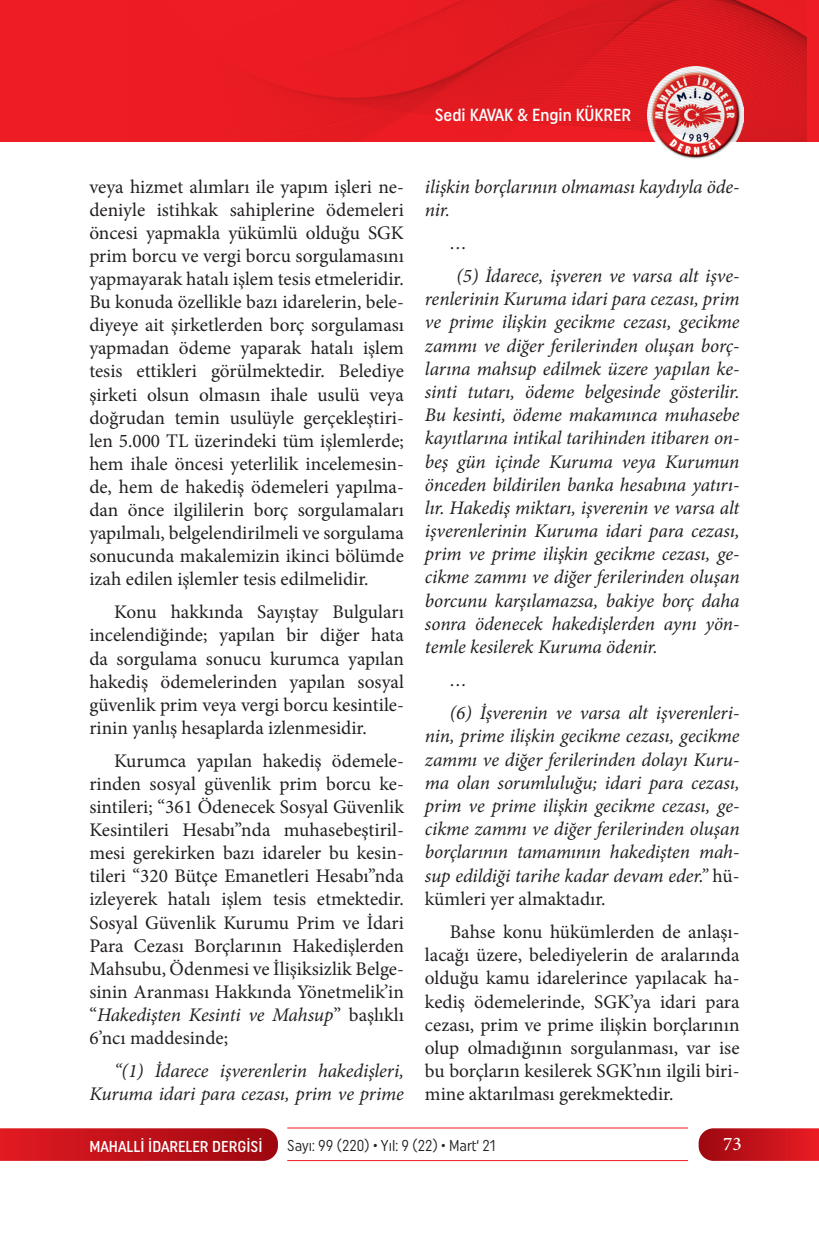
<style>
.page{position:relative;width:819px;height:1241px;background:#fff}
.page>*{position:absolute;margin:0;border:0;box-sizing:border-box;transform-origin:0 0}
.t1{font:19.25px/23.1px "Minion Pro";color:#231f20;text-align:justify}
.t2{font:italic 19.25px/23.1px "Minion Pro";letter-spacing:-.005em;color:#231f20}
.t3{font:500 19.25px "Minion Pro";color:#fff}
.t4{font:500 17.5px "Uniform Condensed";color:#fff}
.t5{font:15.75px "Uniform Condensed";color:#231f20;scale:.95 1}
.t6{font:500 15.75px "Uniform Condensed";color:#fff}
.s1{font-style:italic}
.s2{font-style:normal}
</style>
<div class="page">
<svg style="left:0;top:1128px;width:278px;height:32px;background:#c1151c"></svg>
<svg style="left:698px;top:1128px;width:121px;height:32px;background:#c61a22"></svg>
<hr style="left:287px;top:1127px;width:401px;height:1px;background:#ee1d23">
<hr style="left:287px;top:1159px;width:401px;height:1px;background:#ee1d23">
<div style="left:0;top:0;width:819px;height:141px;background:#ee1d23"></div>
<img style="left:647px;top:141px;width:96px;height:18px">
<img style="left:256px;top:0;width:550px;height:141px">
<p class="t4" style="left:435px;top:105px;width:198px">Sedi KAVAK &amp; Engin KÜKRER</p>
<p class="t1" style="left:89px;top:175px;width:316px">veya hizmet alımları ile yapım işleri ne&shy;deniyle istihkak sahiplerine ödemeleri öncesi yapmakla yükümlü olduğu SGK prim borcu ve vergi borcu sorgulamasını yapmayarak hatalı işlem tesis etmeleridir.<br>Bu konuda özellikle bazı idarelerin, bele&shy;diyeye ait şirketlerden borç sorgulaması yapmadan ödeme yaparak hatalı işlem tesis ettikleri görülmektedir. Belediye şirketi olsun olmasın ihale usulü veya doğrudan temin usulüyle gerçekleştiri&shy;len 5.000 TL üzerindeki tüm işlemlerde; hem ihale öncesi yeterlilik incelemesin&shy;de, hem de hakediş ödemeleri yapılma&shy;dan önce ilgililerin borç sorgulamaları yapılmalı, belgelendirilmeli ve sorgulama sonucunda makalemizin ikinci bölümde izah edilen işlemler tesis edilmelidir.</p>
<p class="t1" style="left:89px;top:600px;width:316px;text-indent:25px">Konu hakkında Sayıştay Bulguları incelendiğinde; yapılan bir diğer hata da sorgulama sonucu kurumca yapılan hakediş ödemelerinden yapılan sosyal güvenlik prim veya vergi borcu kesintile&shy;rinin yanlış hesaplarda izlenmesidir.</p>
<p class="t1" style="left:89px;top:749px;width:316px;text-indent:25px">Kurumca yapılan hakediş ödemele&shy;rinden sosyal güvenlik prim borcu ke&shy;sintileri; “361 Ödenecek Sosyal Güvenlik Kesintileri Hesabı”nda muhasebeştiril&shy;mesi gerekirken bazı idareler bu kesin&shy;tileri “320 Bütçe Emanetleri Hesabı”nda izleyerek hatalı işlem tesis etmektedir.<br>Sosyal Güvenlik Kurumu Prim ve İdari Para Cezası Borçlarının Hakedişlerden Mahsubu, Ödenmesi ve İlişiksizlik Belge&shy;sinin Aranması Hakkında Yönetmelik’in “<span class="s1">Hakedişten Kesinti ve Mahsup</span>” başlıklı 6’ncı maddesinde;</p>
<p class="t2" style="left:89px;top:1059px;width:316px;text-align:right">“(1) İdarece işverenlerin hakedişleri,<br>Kuruma idari para cezası, prim ve prime</p>
<p class="t2" style="left:425px;top:175px;width:316px">ilişkin borçlarının olmaması kaydıyla öde&shy;nir.</p>
<p class="t2" style="left:456px;top:226px;width:285px;line-height:33.1px;text-indent:-7px">…<br>(5) İdarece, işveren ve varsa alt işve-</p>
<p class="t2" style="left:425px;top:287px;width:316px;text-align:justify">renlerinin Kuruma idari para cezası, prim ve prime ilişkin gecikme cezası, gecikme zammı ve diğer ferilerinden oluşan borç&shy;larına mahsup edilmek üzere yapılan ke&shy;sinti tutarı, ödeme belgesinde gösterilir.<br>Bu kesinti, ödeme makamınca muhasebe kayıtlarına intikal tarihinden itibaren on&shy;beş gün içinde Kuruma veya Kurumun önceden bildirilen banka hesabına yatırı&shy;lır. Hakediş miktarı, işverenin ve varsa alt işverenlerinin Kuruma idari para cezası, prim ve prime ilişkin gecikme cezası, ge&shy;cikme zammı ve diğer ferilerinden oluşan borcunu karşılamazsa, bakiye borç daha sonra ödenecek hakedişlerden aynı yön&shy;temle kesilerek Kuruma ödenir.</p>
<p class="t2" style="left:449px;top:663px;width:291px;line-height:33.1px">…<br>(6) İşverenin ve varsa alt işverenleri-</p>
<p class="t2" style="left:425px;top:724px;width:316px;text-align:justify">nin, prime ilişkin gecikme cezası, gecikme zammı ve diğer ferilerinden dolayı Kuru&shy;ma olan sorumluluğu; idari para cezası, prim ve prime ilişkin gecikme cezası, ge&shy;cikme zammı ve diğer ferilerinden oluşan borçlarının tamamının hakedişten mah&shy;sup edildiği tarihe kadar devam eder.” <span class="s2">hü&shy;kümleri yer almaktadır.</span></p>
<p class="t1" style="left:425px;top:920px;width:316px;text-indent:25px">Bahse konu hükümlerden de anlaşı&shy;lacağı üzere, belediyelerin de aralarında olduğu kamu idarelerince yapılacak ha&shy;kediş ödemelerinde, SGK’ya idari para cezası, prim ve prime ilişkin borçlarının olup olmadığının sorgulanması, var ise bu borçların kesilerek SGK’nın ilgili biri&shy;mine aktarılması gerekmektedir.</p>
<p class="t6" style="left:89px;top:1136px;width:175px">MAHALLİ İDARELER DERGİSİ</p>
<p class="t5" style="left:287px;top:1136px;width:221px">Sayı: 99 (220) • Yıl: 9 (22) • Mart‘ 21</p>
<p class="t3" style="left:723px;top:1131px;width:20px">73</p>
</div>
